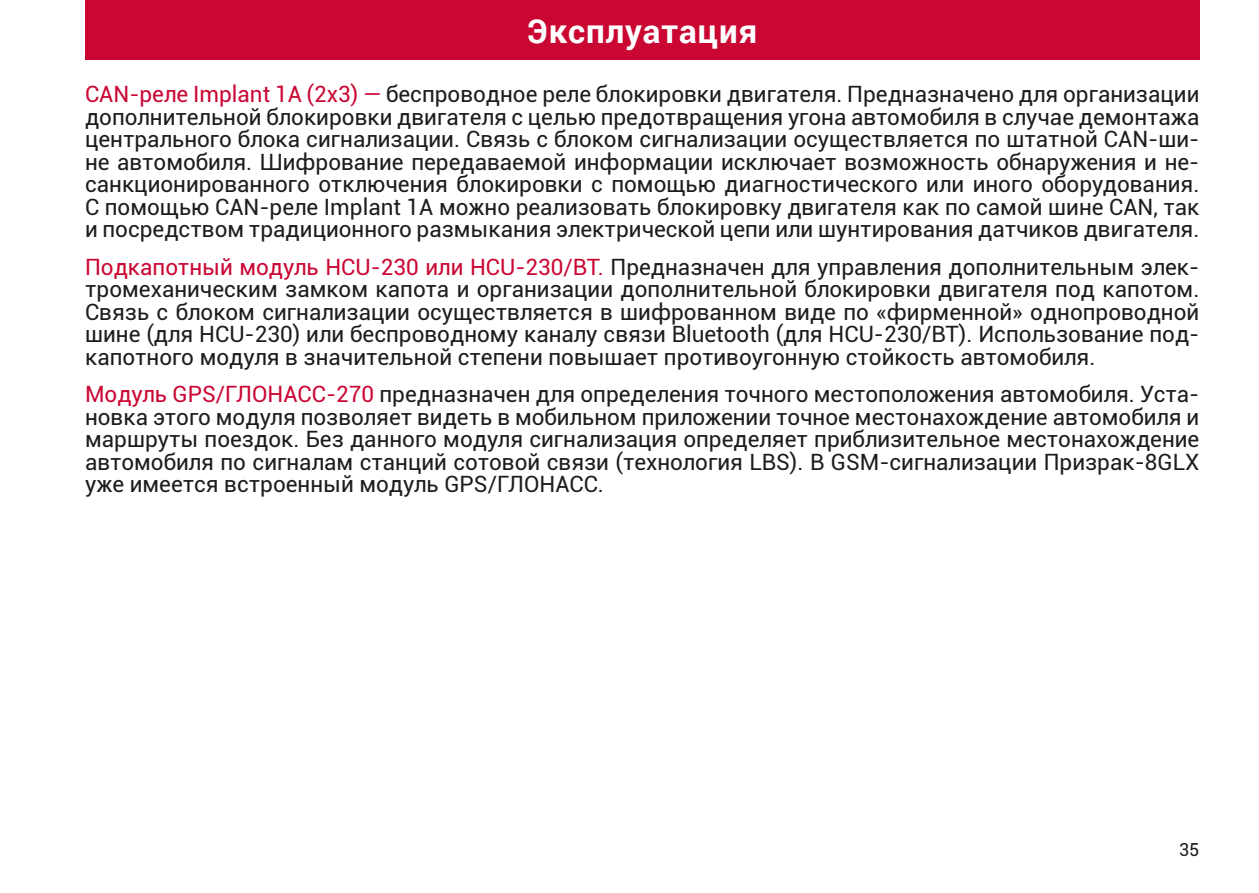
<style>
.page{position:relative;width:1259px;height:893px;background:#fff}
.page>*{position:absolute;margin:0;border:0;box-sizing:border-box;transform-origin:0 0}
.t1{font:700 33px "Roboto";letter-spacing:.03em;color:#fff}
.t2{font:22.5px/22.5px "Roboto";color:#1d1d1b;text-align:justify}
.t3{font:18px "Roboto";color:#1d1d1b}
.s1{color:#ca0733}
</style>
<div class="page">
<div style="left:85px;top:0;width:1114px;height:60px;background:#ca0733"></div>
<h1 class="t1" style="left:527px;top:12px;width:232px">Эксплуатация</h1>
<p class="t2" style="left:85px;top:82px;width:1116px"><span class="s1">CAN-реле Implant 1A (2x3) —</span> беспроводное реле блокировки двигателя. Предназначено для организации дополнительной блокировки двигателя с целью предотвращения угона автомобиля в случае демонтажа центрального блока сигнализации. Связь с блоком сигнализации осуществляется по штатной CAN-ши&shy;не автомобиля. Шифрование передаваемой информации исключает возможность обнаружения и не&shy;санкционированного отключения блокировки с помощью диагностического или иного оборудования.<br>С помощью CAN-реле Implant 1A можно реализовать блокировку двигателя как по самой шине CAN, так и посредством традиционного размыкания электрической цепи или шунтирования датчиков двигателя.</p>
<p class="t2" style="left:85px;top:255px;width:1116px"><span class="s1">Подкапотный модуль HCU-230 или HCU-230/ВТ.</span> Предназначен для управления дополнительным элек&shy;тромеханическим замком капота и организации дополнительной блокировки двигателя под капотом.<br>Связь с блоком сигнализации осуществляется в шифрованном виде по «фирменной» однопроводной шине (для HCU-230) или беспроводному каналу связи Bluetooth (для HCU-230/ВТ). Использование под&shy;капотного модуля в значительной степени повышает противоугонную стойкость автомобиля.</p>
<p class="t2" style="left:85px;top:382px;width:1116px"><span class="s1">Модуль GPS/ГЛОНАСС-270</span> предназначен для определения точного местоположения автомобиля. Уста&shy;новка этого модуля позволяет видеть в мобильном приложении точное местонахождение автомобиля и маршруты поездок. Без данного модуля сигнализация определяет приблизительное местонахождение автомобиля по сигналам станций сотовой связи (технология LBS). В GSM-сигнализации Призрак-8GLX уже имеется встроенный модуль GPS/ГЛОНАСС.</p>
<p class="t3" style="left:1179px;top:837px;width:22px">35</p>
</div>
